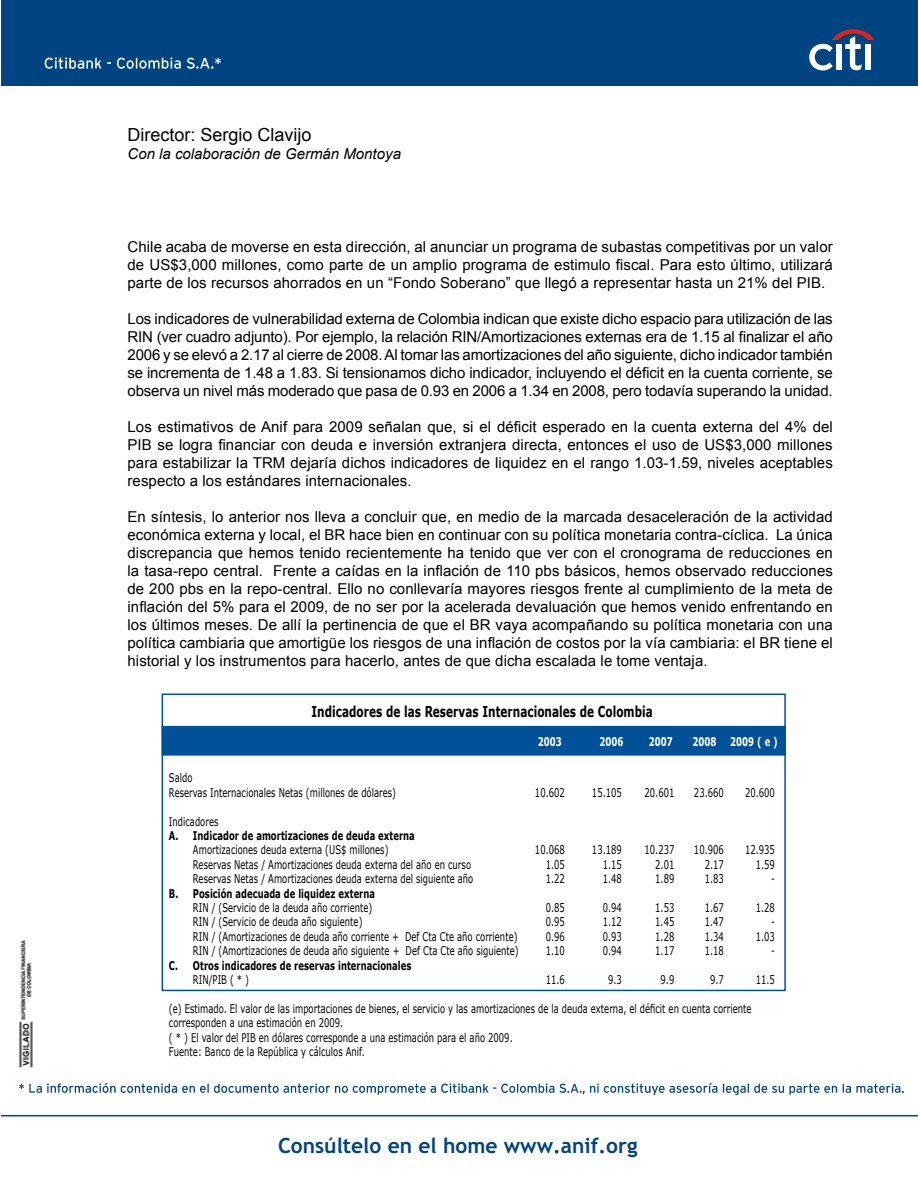
<style>
.page{position:relative;width:918px;height:1188px;background:#fff}
.page>*{position:absolute;margin:0;border:0;box-sizing:border-box;transform-origin:0 0}
.t1{font:700 21px "Trebuchet MS";color:#004481}
.t2{font:18px "Arial";color:#000}
.t3{font:15px/18px "Arial";letter-spacing:.005em;color:#000;text-align:justify}
.t4{font:700 15px "Verdana";letter-spacing:.005em;color:#000;scale:.7 1}
.t5{font:italic 15px "Arial";color:#000}
.t6{font:12px/14.4px "Verdana";letter-spacing:.005em;color:#000;scale:.7 1}
.t7{font:700 12px "Verdana";letter-spacing:.005em;color:#000;scale:.7 1}
.t8{font:700 12px "Verdana";letter-spacing:.005em;color:#fff;scale:.7 1}
</style>
<div class="page">
<hr style="left:2px;top:1115px;width:916px;height:1px;background:#004481">
<div style="left:2px;top:0;width:916px;height:86px;background:#004481"></div>
<svg style="left:45px;top:57px;width:176px;height:12px"></svg>
<svg style="left:809px;top:29px;width:65px;height:41px"></svg>
<svg style="left:19px;top:1083px;width:885px;height:12px"></svg>
<img style="left:19px;top:939px;width:14px;height:129px">
<div style="left:162px;top:726px;width:624px;height:30px;background:#005198;border:2px solid #005198"></div>
<div style="left:162px;top:694px;width:624px;height:297px;border:2px solid #005198"></div>
<p class="t2" style="left:128px;top:123px;width:186px">Director: Sergio Clavijo</p>
<p class="t5" style="left:128px;top:144px;width:275px">Con la colaboración de Germán Montoya</p>
<p class="t3" style="left:128px;top:238px;width:707px">Chile acaba de moverse en esta dirección, al anunciar un programa de subastas competitivas por un valor de US$3,000 millones, como parte de un amplio programa de estimulo fiscal. Para esto último, utilizará parte de los recursos ahorrados en un “Fondo Soberano” que llegó a representar hasta un 21% del PIB.</p>
<p class="t3" style="left:128px;top:310px;width:707px">Los indicadores de vulnerabilidad externa de Colombia indican que existe dicho espacio para utilización de las RIN (ver cuadro adjunto). Por ejemplo, la relación RIN/Amortizaciones externas era de 1.15 al finalizar el año 2006 y se elevó a 2.17 al cierre de 2008. Al tomar las amortizaciones del año siguiente, dicho indicador también se incrementa de 1.48 a 1.83. Si tensionamos dicho indicador, incluyendo el déficit en la cuenta corriente, se observa un nivel más moderado que pasa de 0.93 en 2006 a 1.34 en 2008, pero todavía superando la unidad.</p>
<p class="t3" style="left:128px;top:418px;width:707px">Los estimativos de Anif para 2009 señalan que, si el déficit esperado en la cuenta externa del 4% del PIB se logra financiar con deuda e inversión extranjera directa, entonces el uso de US$3,000 millones para estabilizar la TRM dejaría dichos indicadores de liquidez en el rango 1.03-1.59, niveles aceptables respecto a los estándares internacionales.</p>
<p class="t3" style="left:128px;top:508px;width:707px">En síntesis, lo anterior nos lleva a concluir que, en medio de la marcada desaceleración de la actividad económica externa y local, el BR hace bien en continuar con su política monetaria contra-cíclica. La única discrepancia que hemos tenido recientemente ha tenido que ver con el cronograma de reducciones en la tasa-repo central. Frente a caídas en la inflación de 110 pbs básicos, hemos observado reducciones de 200 pbs en la repo-central. Ello no conllevaría mayores riesgos frente al cumplimiento de la meta de inflación del 5% para el 2009, de no ser por la acelerada devaluación que hemos venido enfrentando en los últimos meses. De allí la pertinencia de que el BR vaya acompañando su política monetaria con una política cambiaria que amortigüe los riesgos de una inflación de costos por la vía cambiaria: el BR tiene el historial y los instrumentos para hacerlo, antes de que dicha escalada le tome ventaja.</p>
<p class="t4" style="left:311px;top:701px;width:489px">Indicadores de las Reservas Internacionales de Colombia</p>
<p class="t8" style="left:538px;top:733px;width:36px">2003</p>
<p class="t8" style="left:599px;top:733px;width:36px">2006</p>
<p class="t8" style="left:649px;top:733px;width:36px">2007</p>
<p class="t8" style="left:692px;top:733px;width:123px">2008 2009 ( e )</p>
<p class="t6" style="left:169px;top:771px;width:326px">Saldo<br>Reservas Internacionales Netas (millones de dólares)</p>
<p class="t6" style="left:535px;top:785px;width:44px">10.602</p>
<p class="t6" style="left:592px;top:785px;width:44px">15.105</p>
<p class="t6" style="left:644px;top:785px;width:44px">20.601</p>
<p class="t6" style="left:694px;top:785px;width:44px">23.660</p>
<p class="t6" style="left:745px;top:785px;width:44px">20.600</p>
<p class="t6" style="left:169px;top:814px;width:72px">Indicadores</p>
<p class="t7" style="left:169px;top:828px;width:353px">A. Indicador de amortizaciones de deuda externa</p>
<p class="t6" style="left:193px;top:843px;width:281px">Amortizaciones deuda externa (US$ millones)</p>
<p class="t6" style="left:535px;top:843px;width:44px">10.068</p>
<p class="t6" style="left:592px;top:843px;width:44px">13.189</p>
<p class="t6" style="left:644px;top:843px;width:44px">10.237</p>
<p class="t6" style="left:694px;top:843px;width:44px">10.906</p>
<p class="t6" style="left:745px;top:843px;width:44px">12.935</p>
<p class="t6" style="left:193px;top:857px;width:399px">Reservas Netas / Amortizaciones deuda externa del año en curso</p>
<p class="t6" style="left:546px;top:857px;width:29px">1.05</p>
<p class="t6" style="left:603px;top:857px;width:29px">1.15</p>
<p class="t6" style="left:655px;top:857px;width:29px">2.01</p>
<p class="t6" style="left:705px;top:857px;width:29px">2.17</p>
<p class="t6" style="left:756px;top:857px;width:29px">1.59</p>
<p class="t6" style="left:193px;top:872px;width:402px">Reservas Netas / Amortizaciones deuda externa del siguiente año</p>
<p class="t6" style="left:546px;top:872px;width:29px">1.22</p>
<p class="t6" style="left:603px;top:872px;width:29px">1.48</p>
<p class="t6" style="left:655px;top:872px;width:29px">1.89</p>
<p class="t6" style="left:705px;top:872px;width:29px">1.83</p>
<p class="t6" style="left:771px;top:872px;width:7px">-</p>
<p class="t7" style="left:169px;top:885px;width:296px">B. Posición adecuada de liquidez externa</p>
<p class="t6" style="left:193px;top:901px;width:258px">RIN / (Servicio de la deuda año corriente)</p>
<p class="t6" style="left:546px;top:901px;width:29px">0.85</p>
<p class="t6" style="left:603px;top:901px;width:29px">0.94</p>
<p class="t6" style="left:655px;top:901px;width:29px">1.53</p>
<p class="t6" style="left:705px;top:901px;width:29px">1.67</p>
<p class="t6" style="left:756px;top:901px;width:29px">1.28</p>
<p class="t6" style="left:193px;top:915px;width:244px">RIN / (Servicio de deuda año siguiente)</p>
<p class="t6" style="left:546px;top:915px;width:29px">0.95</p>
<p class="t6" style="left:603px;top:915px;width:29px">1.12</p>
<p class="t6" style="left:655px;top:915px;width:29px">1.45</p>
<p class="t6" style="left:705px;top:915px;width:29px">1.47</p>
<p class="t6" style="left:771px;top:915px;width:7px">-</p>
<p class="t6" style="left:193px;top:929px;width:465px">RIN / (Amortizaciones de deuda año corriente + Def Cta Cte año corriente)</p>
<p class="t6" style="left:546px;top:929px;width:29px">0.96</p>
<p class="t6" style="left:603px;top:929px;width:29px">0.93</p>
<p class="t6" style="left:655px;top:929px;width:29px">1.28</p>
<p class="t6" style="left:705px;top:929px;width:29px">1.34</p>
<p class="t6" style="left:756px;top:929px;width:29px">1.03</p>
<p class="t6" style="left:193px;top:944px;width:467px">RIN / (Amortizaciones de deuda año siguiente + Def Cta Cte año siguiente)</p>
<p class="t6" style="left:546px;top:944px;width:29px">1.10</p>
<p class="t6" style="left:603px;top:944px;width:29px">0.94</p>
<p class="t6" style="left:655px;top:944px;width:29px">1.17</p>
<p class="t6" style="left:705px;top:944px;width:29px">1.18</p>
<p class="t6" style="left:771px;top:944px;width:7px">-</p>
<p class="t7" style="left:169px;top:957px;width:348px">C. Otros indicadores de reservas internacionales</p>
<p class="t6" style="left:193px;top:973px;width:82px">RIN/PIB ( * )</p>
<p class="t6" style="left:546px;top:973px;width:29px">11.6</p>
<p class="t6" style="left:608px;top:973px;width:21px">9.3</p>
<p class="t6" style="left:661px;top:973px;width:21px">9.9</p>
<p class="t6" style="left:710px;top:973px;width:21px">9.7</p>
<p class="t6" style="left:756px;top:973px;width:29px">11.5</p>
<p class="t6" style="left:169px;top:1001px;width:834px">(e) Estimado. El valor de las importaciones de bienes, el servicio y las amortizaciones de la deuda externa, el déficit en cuenta corriente corresponden a una estimación en 2009.<br>( * ) El valor del PIB en dólares corresponde a una estimación para el año 2009.<br>Fuente: Banco de la República y cálculos Anif.</p>
<h1 class="t1" style="left:278px;top:1132px;width:361px">Consúltelo en el home www.anif.org</h1>
</div>
